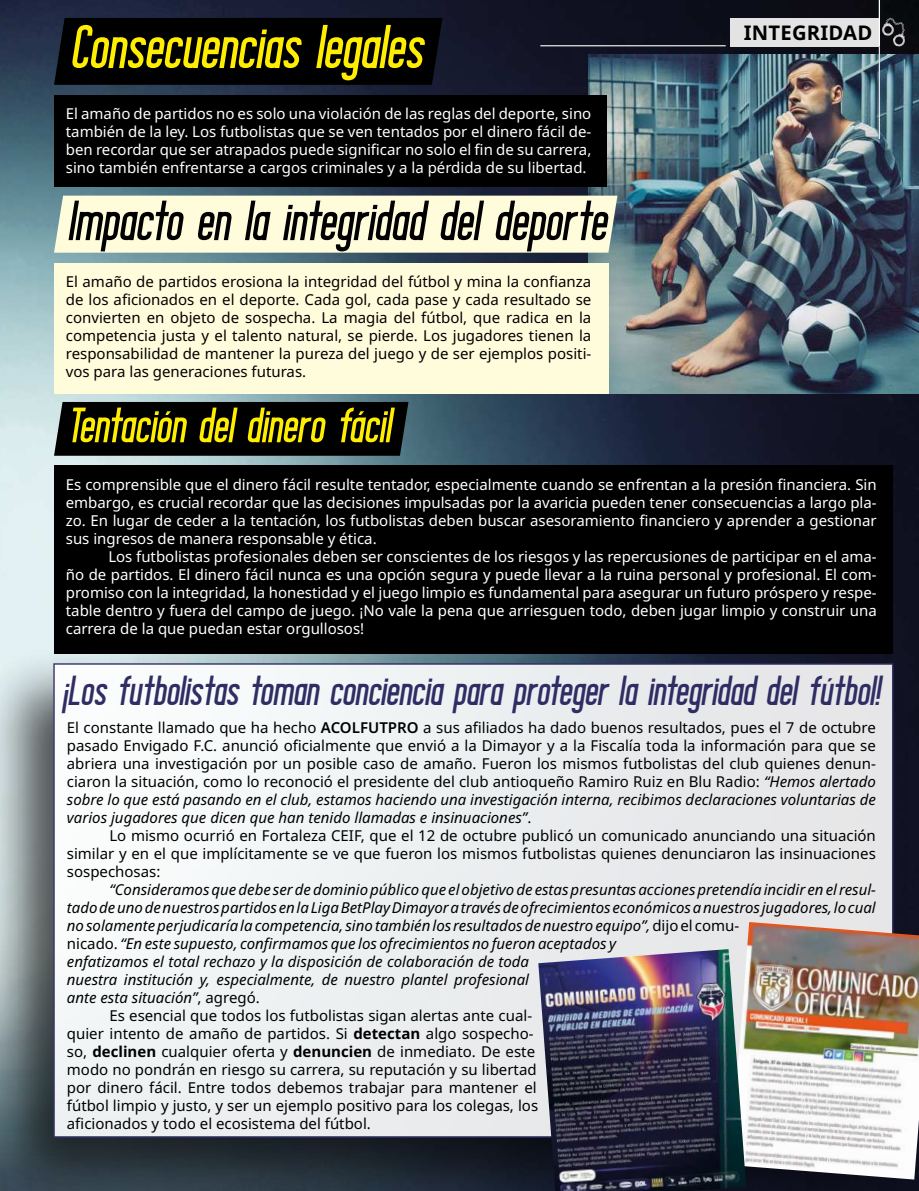
<style>
.page{position:relative;width:919px;height:1191px;background:#fff}
.page>*{position:absolute;margin:0;border:0;box-sizing:border-box;transform-origin:0 0}
.t1{font:italic 63px "Shocking Headline";color:#fe0}
.t2{font:italic 57.75px "Shocking Headline";color:#000}
.t3{font:italic 50.7px "Shocking Headline";color:#fe0}
.t4{font:italic 43.65px "Shocking Headline";color:#302c64}
.t5{font:700 20.25px "Noto Sans";letter-spacing:.01em;color:#000}
.t6{font:15px/18px "Noto Sans";color:#000;text-align:justify}
.t7{font:15px/18px "Noto Sans";color:#fff;text-align:justify}
.t8{font:italic 15px "Noto Sans";color:#000}
.s1{font-weight:600}
.s2{font-style:italic}
.s3{font-style:normal}
.s4{font-weight:700}
</style>
<div class="page">
<img style="left:0;top:0;width:918px;height:1191px">
<img style="left:588px;top:54px;width:330px;height:340px">
<div style="left:54px;top:466px;width:838px;height:188px;background:#000"></div>
<div style="left:0;top:646px;width:911px;height:545px;background:#000;opacity:.75"></div>
<div style="left:53px;top:663px;width:840px;height:474px;background:linear-gradient(to right,#f6f9fa,#e3e4e6);border:2px solid #302c64"></div>
<div style="left:54px;top:95px;width:552px;height:91px;background:#000"></div>
<div style="left:54px;top:263px;width:554px;height:131px;background:#fffcdc"></div>
<div style="left:54px;top:18px;width:388px;height:67px;background:#000"></div>
<div style="left:54px;top:402px;width:354px;height:54px;background:#000"></div>
<div style="left:54px;top:196px;width:563px;height:57px;background:#fffcdc"></div>
<div style="left:730px;top:18px;width:148px;height:28px;background:#e4e3e3"></div>
<hr style="left:540px;top:45px;width:185px;height:1px;background:#e4e3e3">
<hr style="left:878px;top:46px;width:1px;height:93px;background:#e4e3e3">
<hr style="left:878px;top:0;width:1px;height:46px;background:#fff">
<img style="left:730px;top:922px;width:188px;height:257px">
<img style="left:538px;top:949px;width:208px;height:242px">
<svg style="left:881px;top:18px;width:24px;height:29px"></svg>
<h1 class="t1" style="left:71px;top:16px;width:364px">Consecuencias legales</h1>
<p class="t7" style="left:66px;top:104px;width:527px">El amaño de partidos no es solo una violación de las reglas del deporte, sino también de la ley. Los futbolistas que se ven tentados por el dinero fácil de&shy;ben recordar que ser atrapados puede signi昀椀car no solo el 昀椀n de su carrera, sino también enfrentarse a cargos criminales y a la pérdida de su libertad.</p>
<h2 class="t2" style="left:68px;top:192px;width:550px">Impacto en la integridad del deporte</h2>
<p class="t6" style="left:66px;top:273px;width:527px">El amaño de partidos erosiona la integridad del fútbol y mina la con昀椀anza de los a昀椀cionados en el deporte. Cada gol, cada pase y cada resultado se convierten en objeto de sospecha. La magia del fútbol, que radica en la competencia justa y el talento natural, se pierde. Los jugadores tienen la responsabilidad de mantener la pureza del juego y de ser ejemplos positi&shy;vos para las generaciones futuras.</p>
<h3 class="t3" style="left:68px;top:400px;width:333px">Tentación del dinero fácil</h3>
<h3 class="t5" style="left:743px;top:21px;width:130px">INTEGRIDAD</h3>
<p class="t7" style="left:66px;top:475px;width:812px">Es comprensible que el dinero fácil resulte tentador, especialmente cuando se enfrentan a la presión 昀椀nanciera. Sin embargo, es crucial recordar que las decisiones impulsadas por la avaricia pueden tener consecuencias a largo pla&shy;zo. En lugar de ceder a la tentación, los futbolistas deben buscar asesoramiento 昀椀nanciero y aprender a gestionar sus ingresos de manera responsable y ética.</p>
<p class="t7" style="left:66px;top:547px;width:812px;text-indent:43px">Los futbolistas profesionales deben ser conscientes de los riesgos y las repercusiones de participar en el ama&shy;ño de partidos. El dinero fácil nunca es una opción segura y puede llevar a la ruina personal y profesional. El com&shy;promiso con la integridad, la honestidad y el juego limpio es fundamental para asegurar un futuro próspero y respe&shy;table dentro y fuera del campo de juego. ¡No vale la pena que arriesguen todo, deben jugar limpio y construir una carrera de la que puedan estar orgullosos!</p>
<h3 class="t4" style="left:63px;top:668px;width:826px">¡Los futbolistas toman conciencia para proteger la integridad del fútbol!</h3>
<p class="t6" style="left:67px;top:718px;width:810px">El constante llamado que ha hecho <span class="s1">ACOLFUTPRO</span> a sus a昀椀liados ha dado buenos resultados, pues el 7 de octubre pasado Envigado F.C. anunció o昀椀cialmente que envió a la Dimayor y a la Fiscalía toda la información para que se abriera una investigación por un posible caso de amaño. Fueron los mismos futbolistas del club quienes denun&shy;ciaron la situación, como lo reconoció el presidente del club antioqueño Ramiro Ruiz en Blu Radio: <span class="s2">“Hemos alertado sobre lo que está pasando en el club, estamos haciendo una investigación interna, recibimos declaraciones voluntarias de varios jugadores que dicen que han tenido llamadas e insinuaciones”</span>.</p>
<p class="t6" style="left:67px;top:826px;width:810px;text-indent:43px">Lo mismo ocurrió en Fortaleza CEIF, que el 12 de octubre publicó un comunicado anunciando una situación similar y en el que implícitamente se ve que fueron los mismos futbolistas quienes denunciaron las insinuaciones sospechosas:</p>
<p class="t8" style="left:109px;top:883px;width:767px">“Consideramos que debe ser de dominio público que el objetivo de estas presuntas acciones pretendía incidir en el resul-</p>
<p class="t8" style="left:67px;top:901px;width:810px">tado de uno de nuestros partidos en la Liga BetPlay Dimayor a través de ofrecimientos económicos a nuestros jugadores, lo cual</p>
<p class="t8" style="left:67px;top:919px;width:674px">no solamente perjudicaría la competencia, sino también los resultados de nuestro equipo”, <span class="s3">dijo el comu-</span></p>
<p class="t8" style="left:67px;top:932px;width:550px"><span class="s3">nicado.</span> “En este supuesto, con昀椀rmamos que los ofrecimientos no fueron aceptados y</p>
<p class="t8" style="left:67px;top:955px;width:464px">enfatizamos el total rechazo y la disposición de colaboración de toda</p>
<p class="t8" style="left:67px;top:973px;width:463px">nuestra institución y, especialmente, de nuestro plantel profesional</p>
<p class="t8" style="left:67px;top:991px;width:194px">ante esta situación”<span class="s3">, agregó.</span></p>
<p class="t6" style="left:109px;top:1006px;width:424px">Es esencial que todos los futbolistas sigan alertas ante cual-</p>
<p class="t6" style="left:67px;top:1024px;width:468px">quier intento de amaño de partidos. Si <span class="s4">detectan</span> algo sospecho-</p>
<p class="t6" style="left:67px;top:1042px;width:469px">so, <span class="s4">declinen</span> cualquier oferta y <span class="s4">denuncien</span> de inmediato. De este</p>
<p class="t6" style="left:67px;top:1060px;width:471px">modo no pondrán en riesgo su carrera, su reputación y su libertad</p>
<p class="t6" style="left:67px;top:1078px;width:471px">por dinero fácil. Entre todos debemos trabajar para mantener el</p>
<p class="t6" style="left:67px;top:1096px;width:473px">fútbol limpio y justo, y ser un ejemplo positivo para los colegas, los</p>
<p class="t6" style="left:67px;top:1114px;width:305px">a昀椀cionados y todo el ecosistema del fútbol.</p>
</div>
